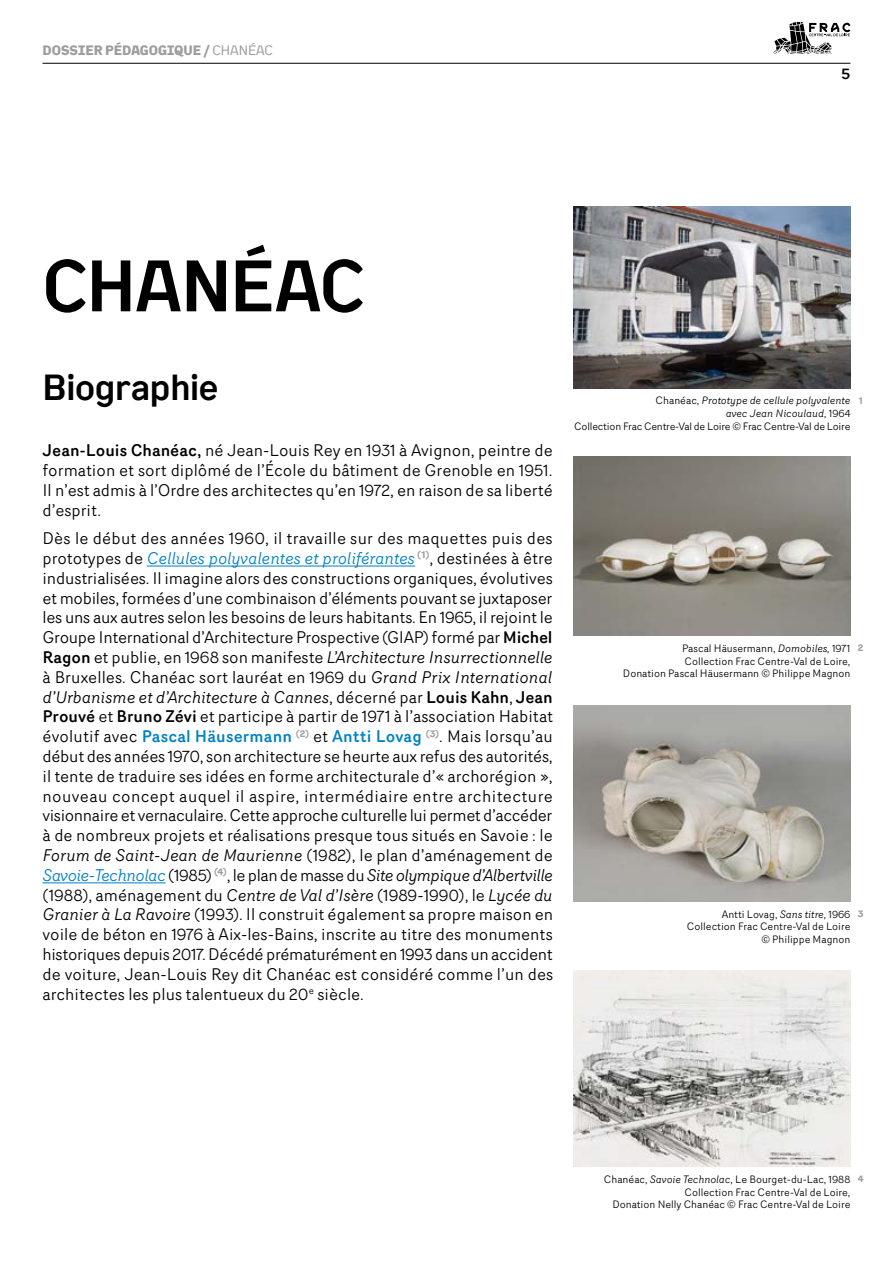
<style>
.page{position:relative;width:893px;height:1263px;background:#fff}
.page>*{position:absolute;margin:0;border:0;box-sizing:border-box;transform-origin:0 0}
.t1{font:500 72px "Kade";letter-spacing:-.01em;color:#000}
.t2{font:500 36px "Kade";letter-spacing:-.01em;color:#000}
.t3{font:16.5px/19.8px "Router";color:#000;text-align:justify}
.t4{font:500 15px "Kade";color:#000}
.t5{font:700 13.5px "Kade";color:#9d9d9c}
.t6{font:10.5px/12.6px "Router";color:#000;text-align:right}
.t7{font:10.5px/12.6px "Router";letter-spacing:-.02em;color:#000;text-align:right}
.t8{font:700 9.6px "Router";color:#9d9d9c}
.s1{font-weight:400}
.s2{font-weight:500}
.s3{font-style:italic;color:#0080c5}
.s4{font-style:italic}
.s5{font-weight:500;color:#0080c5}
</style>
<div class="page">
<hr style="left:43px;top:63px;width:807px;height:1px;background:#000">
<svg style="left:773px;top:22px;width:77px;height:32px"></svg>
<hr style="left:147px;top:566px;width:268px;height:1px;background:#0080c5">
<hr style="left:43px;top:883px;width:123px;height:1px;background:#0080c5">
<img style="left:573px;top:207px;width:277px;height:181px">
<img style="left:573px;top:456px;width:277px;height:179px">
<img style="left:573px;top:705px;width:277px;height:196px">
<img style="left:573px;top:971px;width:277px;height:196px">
<p class="t5" style="left:43px;top:41px;width:232px">DOSSIER PÉDAGOGIQUE / <span class="s1">CHANÉAC</span></p>
<p class="t4" style="left:841px;top:64px;width:11px">5</p>
<h1 class="t1" style="left:43px;top:240px;width:323px">CHANÉAC</h1>
<h2 class="t2" style="left:43px;top:364px;width:177px">Biographie</h2>
<p class="t3" style="left:43px;top:440px;width:512px"><span class="s2">Jean-Louis Chanéac,</span> né Jean-Louis Rey en 1931 à Avignon, peintre de formation et sort diplômé de l’École du bâtiment de Grenoble en 1951.<br>Il n’est admis à l’Ordre des architectes qu’en 1972, en raison de sa liberté d’esprit.</p>
<p class="t3" style="left:43px;top:528px;width:512px">Dès le début des années 1960, il travaille sur des maquettes puis des prototypes de <span class="s3">Cellules polyvalentes et proliférantes</span> <sup>(1)</sup>, destinées à être industrialisées. Il imagine alors des constructions organiques, évolutives et mobiles, formées d’une combinaison d’éléments pouvant se juxtaposer les uns aux autres selon les besoins de leurs habitants. En 1965, il rejoint le Groupe International d’Architecture Prospective (GIAP) formé par <span class="s2">Michel Ragon</span> et publie, en 1968 son manifeste <span class="s4">L’Architecture Insurrectionnelle </span>à Bruxelles. Chanéac sort lauréat en 1969 du <span class="s4">Grand Prix International d’Urbanisme et d’Architecture à Cannes</span>, décerné par <span class="s2">Louis Kahn</span>, <span class="s2">Jean Prouvé</span> et <span class="s2">Bruno Zévi</span> et participe à partir de 1971 à l’association Habitat évolutif avec <span class="s5">Pascal Häusermann</span> <sup>(2)</sup> et <span class="s5">Antti Lovag</span> <sup>(3)</sup>. Mais lorsqu’au début des années 1970, son architecture se heurte aux refus des autorités, il tente de traduire ses idées en forme architecturale d’« archorégion », nouveau concept auquel il aspire, intermédiaire entre architecture visionnaire et vernaculaire. Cette approche culturelle lui permet d’accéder à de nombreux projets et réalisations presque tous situés en Savoie : le <span class="s4">Forum de Saint-Jean de Maurienne</span> (1982), le plan d’aménagement de <span class="s3">Savoie-Technolac</span> (1985) <sup>(4)</sup>, le plan de masse du <span class="s4">Site olympique d’Albertville </span>(1988), aménagement du <span class="s4">Centre de Val d’Isère</span> (1989-1990), le <span class="s4">Lycée du Granier à La Ravoire</span> (1993). Il construit également sa propre maison en voile de béton en 1976 à Aix-les-Bains, inscrite au titre des monuments historiques depuis 2017. Décédé prématurément en 1993 dans un accident de voiture, Jean-Louis Rey dit Chanéac est considéré comme l’un des architectes les plus talentueux du 20<sup>e</sup> siècle.</p>
<p class="t7" style="left:574px;top:394px;width:278px">Chanéac, <span class="s4">Prototype de cellule polyvalente<br>avec Jean Nicoulaud,</span> 1964<br>Collection Frac Centre-Val de Loire © Frac Centre-Val de Loire</p>
<p class="t8" style="left:859px;top:393px;width:6px">1</p>
<p class="t6" style="left:623px;top:642px;width:229px">Pascal Häusermann, <span class="s4">Domobiles,</span> 1971<br>Collection Frac Centre-Val de Loire,<br>Donation Pascal Häusermann © Philippe Magnon</p>
<p class="t8" style="left:858px;top:640px;width:7px">2</p>
<p class="t6" style="left:687px;top:907px;width:165px">Antti Lovag, <span class="s4">Sans titre,</span> 1966<br>Collection Frac Centre-Val de Loire © Philippe Magnon</p>
<p class="t8" style="left:858px;top:906px;width:7px">3</p>
<p class="t6" style="left:604px;top:1173px;width:248px">Chanéac, <span class="s4">Savoie Technolac,</span> Le Bourget-du-Lac, 1988<br>Collection Frac Centre-Val de Loire,<br>Donation Nelly Chanéac © Frac Centre-Val de Loire</p>
<p class="t8" style="left:858px;top:1171px;width:8px">4</p>
</div>
